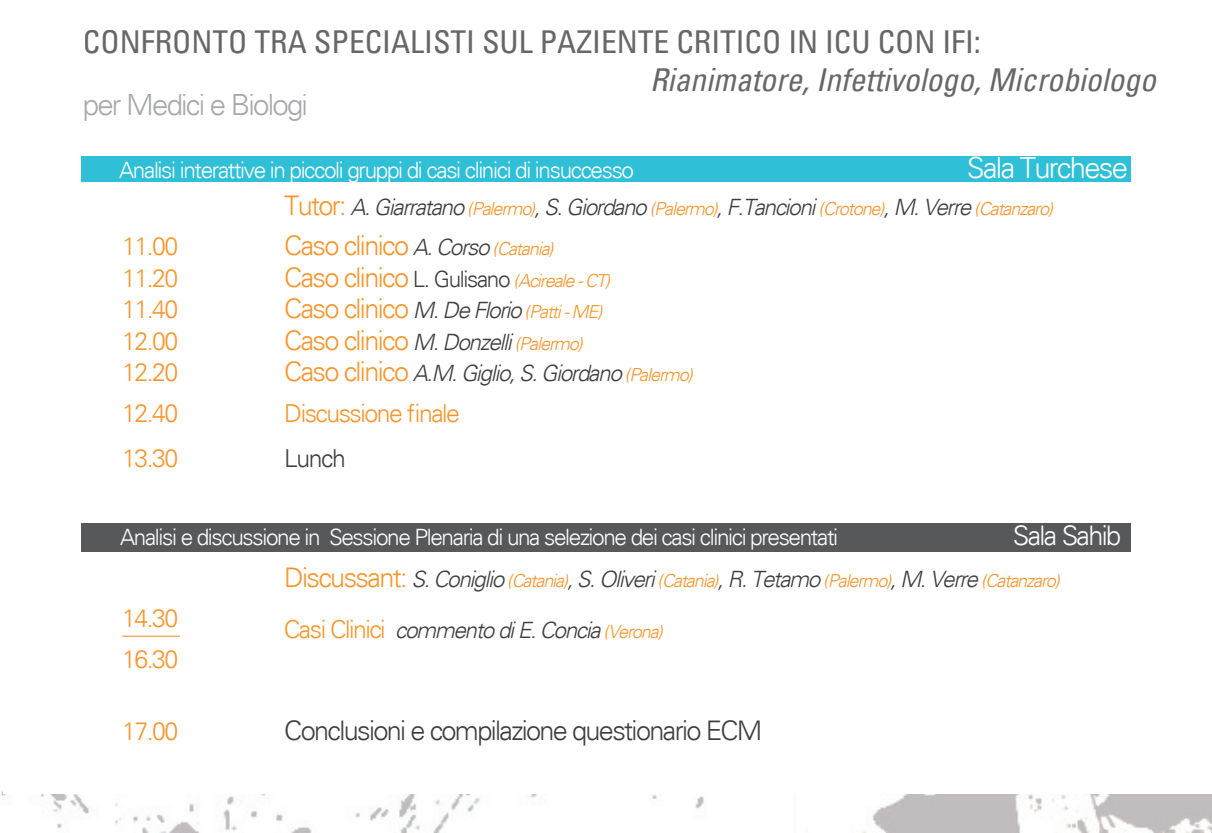
<style>
.page{position:relative;width:1212px;height:833px;background:#fff}
.page>*{position:absolute;margin:0;border:0;box-sizing:border-box;transform-origin:0 0}
.t1{font:condensed 31.5px "Univers";color:#67676a}
.t2{font:italic condensed 31.5px "Univers";color:#67676a}
.t3{font:300 29.25px "Univers";letter-spacing:-.06em;color:#a7a8ac}
.t4{font:300 29.25px "Univers";letter-spacing:-.06em;color:#fff}
.t5{font:300 27px "Univers";letter-spacing:-.06em;color:#f7952c}
.t6{font:300 27px "Univers";letter-spacing:-.06em;color:#3e3e3f}
.t7{font:300 27px "Univers";letter-spacing:-.06em;color:#fff}
.t8{font:300 24.75px/40.5px "Univers";letter-spacing:-.06em;color:#f7952c}
.t9{font:300 24.75px "Univers";letter-spacing:-.06em;color:#3e3e3f}
.t10{font:italic 300 22.5px "Univers";letter-spacing:-.06em;color:#3e3e3f}
.t11{font:300 22.5px "Univers";letter-spacing:-.06em;color:#fff}
.t12{font:italic 300 18px "Univers";letter-spacing:-.06em;color:#f7952c}
.s1{font-style:normal;font-size:27px;color:#f7952c}
.s2{font-size:18px;color:#f7952c}
.s3{font-style:italic;font-size:22.5px;color:#3e3e3f}
.s4{font-style:italic;font-size:18px}
.s5{font-style:normal;font-size:27px}
.s6{font-style:normal;font-size:22.5px;color:#3e3e3f}
.s7{font-size:22.5px;color:#3e3e3f}
.s8{font-style:normal;font-size:24.75px;color:#f7952c}
</style>
<div class="page">
<img style="left:1px;top:791px;width:1211px;height:41px">
<div style="left:3px;top:81px;width:1209px;height:711px;background:#fff"></div>
<div style="left:81px;top:157px;width:1050px;height:25px;background:#2fc0d7"></div>
<hr style="left:122px;top:635px;width:58px;height:1px;background:#f7952c">
<div style="left:81px;top:523px;width:1050px;height:28px;background:#57585a"></div>
<h1 class="t1" style="left:83px;top:21px;width:899px">CONFRONTO TRA SPECIALISTI SUL PAZIENTE CRITICO IN ICU CON IFI:</h1>
<h1 class="t2" style="left:650px;top:59px;width:507px">Rianimatore, Infettivologo, Microbiologo</h1>
<h2 class="t3" style="left:83px;top:87px;width:227px">per Medici e Biologi</h2>
<p class="t11" style="left:119px;top:156px;width:516px">Analisi interattive in piccoli gruppi di casi clinici di insuccesso</p>
<h2 class="t4" style="left:967px;top:150px;width:162px">Sala Turchese</h2>
<p class="t10" style="left:284px;top:193px;width:770px"><span class="s1">Tutor:</span> A. Giarratano <span class="s2">(Palermo)</span>, S. Giordano <span class="s2">(Palermo)</span>, F.Tancioni <span class="s2">(Crotone)</span>, M. Verre <span class="s2">(Catanzaro)</span></p>
<p class="t8" style="left:122px;top:226px;width:57px">11.00</p>
<p class="t5" style="left:284px;top:229px;width:271px">Caso clinico <span class="s3">A. Corso</span> <span class="s4">(Catania)</span></p>
<p class="t8" style="left:122px;top:258px;width:57px">11.20</p>
<p class="t12" style="left:284px;top:269px;width:327px"><span class="s5">Caso clinico</span> <span class="s6">L. Gulisano</span> (Acireale - CT)</p>
<p class="t8" style="left:122px;top:289px;width:57px">11.40</p>
<p class="t5" style="left:284px;top:292px;width:320px">Caso clinico <span class="s3">M. De Florio</span> <span class="s4">(Patti - ME)</span></p>
<p class="t8" style="left:122px;top:321px;width:57px">12.00</p>
<p class="t5" style="left:284px;top:324px;width:300px">Caso clinico <span class="s3">M. Donzelli</span> <span class="s4">(Palermo)</span></p>
<p class="t8" style="left:122px;top:352px;width:57px">12.20</p>
<p class="t10" style="left:284px;top:360px;width:410px"><span class="s1">Caso clinico</span> A.M. Giglio, S. Giordano <span class="s2">(Palermo)</span></p>
<p class="t8" style="left:122px;top:393px;width:57px">12.40</p>
<p class="t8" style="left:284px;top:393px;width:177px">Discussione finale</p>
<p class="t8" style="left:122px;top:437px;width:57px">13.30</p>
<p class="t9" style="left:284px;top:443px;width:63px">Lunch</p>
<p class="t11" style="left:120px;top:523px;width:719px">Analisi e discussione in Sessione Plenaria di una selezione dei casi clinici presentati</p>
<p class="t7" style="left:1013px;top:518px;width:110px">Sala Sahib</p>
<p class="t8" style="left:122px;top:598px;width:57px">14.30<br>16.30</p>
<p class="t12" style="left:284px;top:569px;width:777px"><span class="s5">Discussant:</span> <span class="s7">S. Coniglio</span> (Catania)<span class="s7">, S. Oliveri</span> (Catania)<span class="s7">, R. Tetamo</span> (Palermo)<span class="s7">, M. Verre</span> (Catanzaro)</p>
<p class="t10" style="left:284px;top:616px;width:380px"><span class="s8">Casi Clinici</span> commento di E. Concia <span class="s2">(Verona)</span></p>
<p class="t8" style="left:122px;top:710px;width:57px">17.00</p>
<p class="t6" style="left:284px;top:713px;width:480px">Conclusioni e compilazione questionario ECM</p>
</div>
